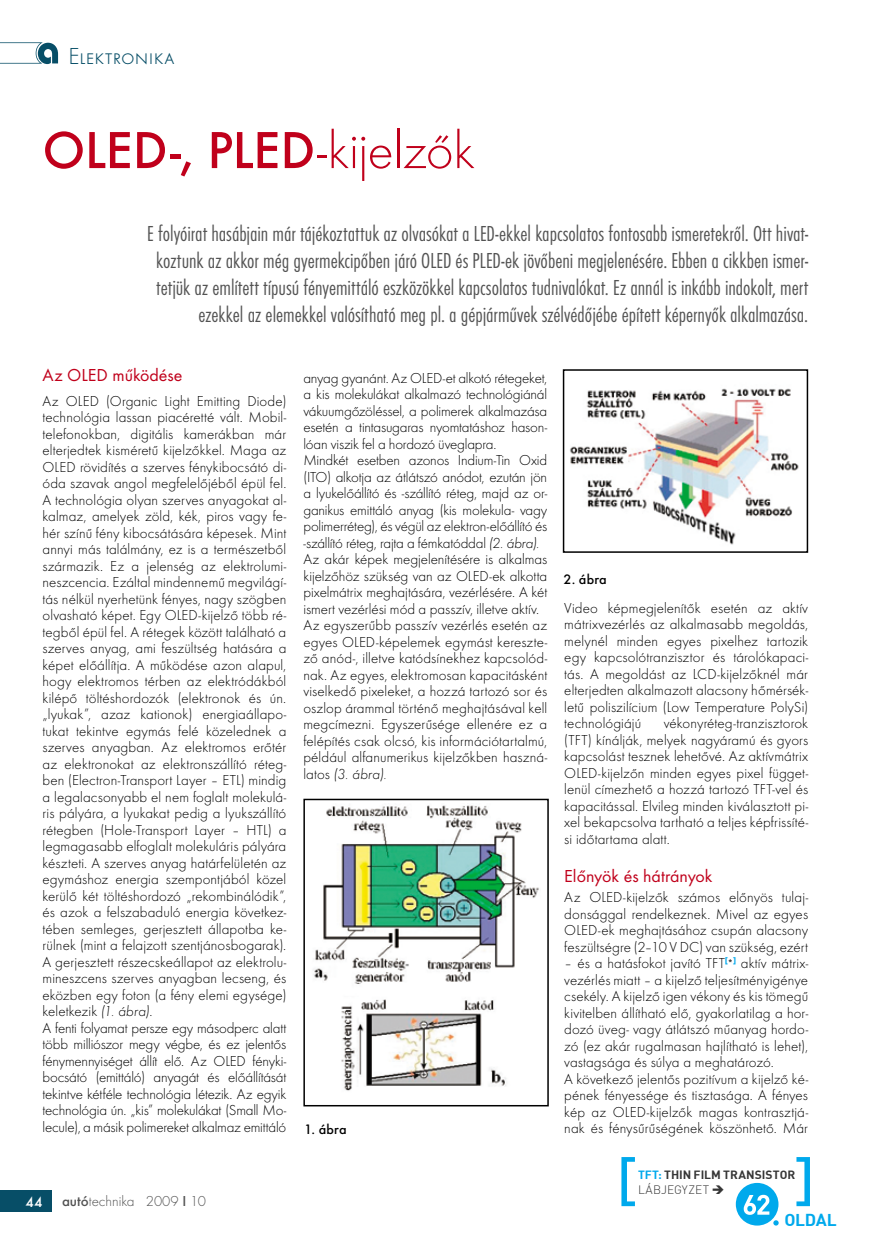
<style>
.page{position:relative;width:872px;height:1246px;background:#fff}
.page>*{position:absolute;margin:0;border:0;box-sizing:border-box;transform-origin:0 0}
.t1{font:500 54px "Futura TOT";letter-spacing:-.005em;color:#c0001b}
.t2{font:300 24px "Futura TOT";color:#074e67}
.t3{font:22.5px/27px "Futura TOT Lig Con";letter-spacing:-.005em;color:#535353;text-align:right}
.t4{font:18px "Futura TOT Boo";color:#c0001b}
.t5{font:17.25px "Din CE Bol H";color:#00a9ec}
.t6{font:300 15px/16.5px "Futura TOT";letter-spacing:.005em;color:#000}
.t7{font:300 15px "Futura TOT";color:#535353}
.t8{font:500 15px "Futura TOT";color:#fff}
.t9{font:500 14.25px "Futura TOT";letter-spacing:.01em;color:#000}
.t10{font:12px/14.4px "Din CE Bol H";color:#363636}
.s1{font-weight:300}
.s2{font-style:italic}
.s3{font-weight:500}
.s4{color:#00a9ec}
.s5{font-family:"Din CE Lig H"}
</style>
<div class="page">
<div style="left:0;top:1191px;width:51px;height:21px;background:#074e67"></div>
<svg style="left:0;top:42px;width:58px;height:22px"></svg>
<img style="left:313px;top:805px;width:226px;height:286px">
<div style="left:303px;top:799px;width:246px;height:307px;border:2px solid #000"></div>
<img style="left:570px;top:388px;width:229px;height:157px">
<div style="left:563px;top:369px;width:245px;height:184px;border:2px solid #000"></div>
<svg style="left:621px;top:1157px;width:14px;height:49px"></svg>
<svg style="left:796px;top:1157px;width:14px;height:49px"></svg>
<div style="left:736px;top:1183px;width:42px;height:42px;background:#00a9ec;border-radius:50%"></div>
<svg style="left:743px;top:1195px;width:35px;height:30px"></svg>
<p class="t2" style="left:68px;top:43px;width:108px">Elektronika</p>
<p class="t1" style="left:43px;top:118px;width:434px">OLED-, PLED<span class="s1">-kijelzők</span></p>
<p class="t3" style="left:147px;top:220px;width:662px">E folyóirat hasábjain már tájékoztattuk az olvasókat a LED-ekkel kapcsolatos fontosabb ismeretekről. Ott hivat&shy;koztunk az akkor még gyermekcipőben járó OLED és PLED-ek jövőbeni megjelenésére. Ebben a cikkben ismer&shy;tetjük az említett típusú fényemittáló eszközökkel kapcsolatos tudnivalókat. Ez annál is inkább indokolt, mert ezekkel az elemekkel valósítható meg pl. a gépjárművek szélvédőjébe épített képernyők alkalmazása.</p>
<p class="t4" style="left:43px;top:364px;width:142px">Az OLED működése</p>
<p class="t6" style="left:43px;top:392px;width:245px">Az OLED (Organic Light Emitting Diode) technológia lassan piacéretté vált. Mobil&shy;telefonokban, digitális kamerákban már elterjedtek kisméretű kijelzőkkel. Maga az OLED rövidítés a szerves fénykibocsátó di&shy;óda szavak angol megfelelőjéből épül fel.<br>A technológia olyan szerves anyagokat al&shy;kalmaz, amelyek zöld, kék, piros vagy fe&shy;hér színű fény kibocsátására képesek. Mint annyi más találmány, ez is a természetből származik. Ez a jelenség az elektrolumi&shy;neszcencia. Ezáltal mindennemű megvilágí&shy;tás nélkül nyerhetünk fényes, nagy szögben olvasható képet. Egy OLED-kijelző több ré&shy;tegből épül fel. A rétegek között található a szerves anyag, ami feszültség hatására a képet előállítja. A működése azon alapul, hogy elektromos térben az elektródákból kilépő töltéshordozók (elektronok és ún. „lyukak”, azaz kationok) energiaállapo&shy;tukat tekintve egymás felé közelednek a szerves anyagban. Az elektromos erőtér az elektronokat az elektronszállító réteg&shy;ben (Electron-Transport Layer – ETL) mindig a legalacsonyabb el nem foglalt molekulá&shy;ris pályára, a lyukakat pedig a lyukszállító rétegben (Hole-Transport Layer – HTL) a legmagasabb elfoglalt molekuláris pályára készteti. A szerves anyag határfelületén az egymáshoz energia szempontjából közel kerülő két töltéshordozó „rekombinálódik”, és azok a felszabaduló energia következ&shy;tében semleges, gerjesztett állapotba ke&shy;rülnek (mint a felajzott szentjánosbogarak).<br>A gerjesztett részecskeállapot az elektrolu&shy;mineszcens szerves anyagban lecseng, és eközben egy foton (a fény elemi egysége) keletkezik <span class="s2">(1. ábra)</span>.<br>A fenti folyamat persze egy másodperc alatt több milliószor megy végbe, és ez jelentős fénymennyiséget állít elő. Az OLED fényki&shy;bocsátó (emittáló) anyagát és előállítását tekintve kétféle technológia létezik. Az egyik technológia ún. „kis” molekulákat (Small Mo&shy;lecule), a másik polimereket alkalmaz emittáló</p>
<p class="t8" style="left:25px;top:1193px;width:19px">44</p>
<p class="t7" style="left:62px;top:1193px;width:145px"><span class="s3">autó</span>technika 2009 <span class="s3">I</span> 10</p>
<p class="t6" style="left:303px;top:369px;width:245px">anyag gyanánt. Az OLED-et alkotó rétegeket, a kis molekulákat alkalmazó technológiánál vákuumgőzöléssel, a polimerek alkalmazása esetén a tintasugaras nyomtatáshoz hason&shy;lóan viszik fel a hordozó üveglapra.<br>Mindkét esetben azonos Indium-Tin Oxid (ITO) alkotja az átlátszó anódot, ezután jön a lyukelőállító és -szállító réteg, majd az or&shy;ganikus emittáló anyag (kis molekula- vagy polimerréteg), és végül az elektron-előállító és -szállító réteg, rajta a fémkatóddal <span class="s2">(2. ábra).<br></span>Az akár képek megjelenítésére is alkalmas kijelzőhöz szükség van az OLED-ek alkotta pixelmátrix meghajtására, vezérlésére. A két ismert vezérlési mód a passzív, illetve aktív.<br>Az egyszerűbb passzív vezérlés esetén az egyes OLED-képelemek egymást kereszte&shy;ző anód-, illetve katódsínekhez kapcsolód&shy;nak. Az egyes, elektromosan kapacitásként viselkedő pixeleket, a hozzá tartozó sor és oszlop árammal történő meghajtásával kell megcímezni. Egyszerűsége ellenére ez a felépítés csak olcsó, kis információtartalmú, például alfanumerikus kijelzőkben haszná&shy;latos <span class="s2">(3. ábra).</span></p>
<p class="t9" style="left:563px;top:570px;width:45px">2. ábra</p>
<p class="t6" style="left:564px;top:599px;width:245px;text-align:justify">Video képmegjelenítők esetén az aktív mátrixvezérlés az alkalmasabb megoldás, melynél minden egyes pixelhez tartozik egy kapcsolótranzisztor és tárolókapaci&shy;tás. A megoldást az LCD-kijelzőknél már elterjedten alkalmazott alacsony hőmérsék&shy;letű poliszilícium (Low Temperature PolySi) technológiájú</p>
<p class="t6" style="left:564px;top:715px;width:245px;text-align:justify;text-indent:99px">vékonyréteg-tranzisztorok (TFT) kínálják, melyek nagyáramú és gyors kapcsolást tesznek lehetővé. Az aktívmátrix OLED-kijelzőn minden egyes pixel függet&shy;lenül címezhető a hozzá tartozó TFT-vel és kapacitással. Elvileg minden kiválasztott pi&shy;xel bekapcsolva tartható a teljes képfrissíté&shy;si időtartama alatt.</p>
<p class="t4" style="left:564px;top:865px;width:150px">Előnyök és hátrányok</p>
<p class="t6" style="left:564px;top:889px;width:245px;text-align:justify">Az OLED-kijelzők számos előnyös tulaj&shy;donsággal rendelkeznek. Mivel az egyes OLED-ek meghajtásához csupán alacsony feszültségre (2–10 V DC) van szükség, ezért</p>
<p class="t6" style="left:564px;top:955px;width:245px">– és a hatásfokot javító TFT<sup>[</sup><sup>*</sup><sup>]</sup> aktív mátrix&shy;vezérlés miatt – a kijelző teljesítményigénye csekély. A kijelző igen vékony és kis tömegű kivitelben állítható elő, gyakorlatilag a hor&shy;dozó üveg- vagy átlátszó műanyag hordo&shy;zó (ez akár rugalmasan hajlítható is lehet), vastagsága és súlya a meghatározó.<br>A következő jelentős pozitívum a kijelző ké&shy;pének fényessége és tisztasága. A fényes kép az OLED-kijelzők magas kontrasztjá-</p>
<p class="t9" style="left:304px;top:1121px;width:44px">1. ábra</p>
<p class="t6" style="left:564px;top:1120px;width:245px">nak és fénysűrűségének köszönhető. Már</p>
<p class="t10" style="left:638px;top:1167px;width:159px"><span class="s4">TFT:</span> THIN FILM TRANSISTOR<br><span class="s5">LÁBJEGYZET</span> ➔</p>
<p class="t5" style="left:784px;top:1208px;width:52px">OLDAL</p>
</div>
